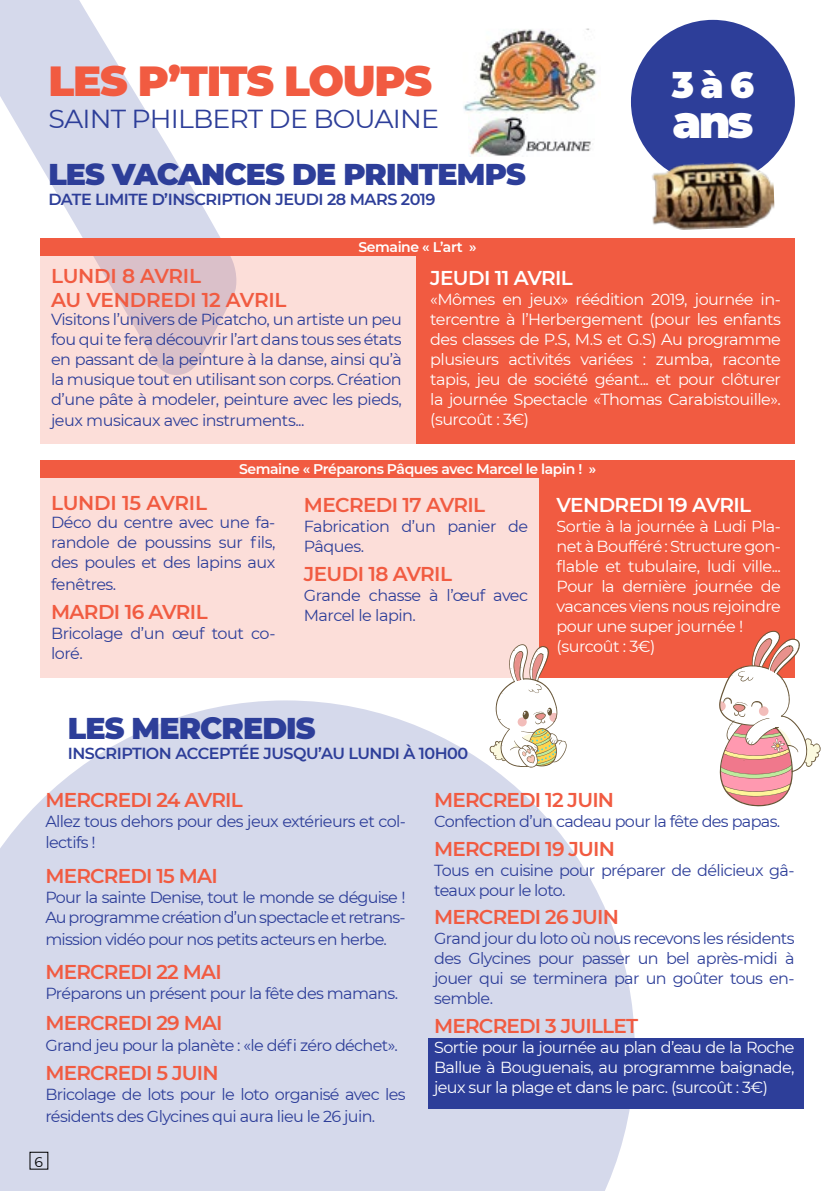
<style>
.page{position:relative;width:840px;height:1191px;background:#fff}
.page>*{position:absolute;margin:0;border:0;box-sizing:border-box;transform-origin:0 0}
.t1{font:900 45.4px "Montserrat";color:#fff}
.t2{font:900 42px "Montserrat";letter-spacing:-.03em;color:#f15b41}
.t3{font:900 36.2px "Montserrat";color:#fff}
.t4{font:900 30px "Montserrat";letter-spacing:-.03em;color:#2d3e99}
.t5{font:26px "Montserrat";letter-spacing:-.03em;color:#2d3e99}
.t6{font:600 20px "Montserrat";letter-spacing:-.04em;color:#f15b41}
.t7{font:600 20px/24px "Montserrat";letter-spacing:-.01em;color:#f15b41}
.t8{font:600 20px "Montserrat";letter-spacing:-.03em;color:#fff}
.t9{font:16px/20px "Montserrat";letter-spacing:-.04em;color:#2d3e99}
.t10{font:16px/20px "Montserrat";letter-spacing:-.03em;color:#fff;text-align:justify}
.t11{font:600 16px "Montserrat";letter-spacing:-.03em;color:#2d3e99}
.t12{font:600 14px "Montserrat";letter-spacing:-.03em;color:#fff}
.t13{font:14px "Montserrat";color:#000}
</style>
<div class="page">
<svg style="left:0;top:0;width:221px;height:238px;fill:#d5d9eb"></svg>
<div style="left:630px;top:20px;width:164px;height:164px;background:#2d3e99;border-radius:50%"></div>
<svg style="left:0;top:700px;width:634px;height:491px;background:#d9dded"></svg>
<img style="left:463px;top:29px;width:134px;height:84px">
<img style="left:469px;top:116px;width:122px;height:40px">
<div style="left:29px;top:1151px;width:19px;height:18px;border:1px solid #000"></div>
<svg style="left:40px;top:256px;width:376px;height:188px;background:#f6d9d6"></svg>
<div style="left:40px;top:477px;width:754px;height:200px;background:#fcded9"></div>
<img style="left:652px;top:161px;width:122px;height:69px">
<div style="left:428px;top:1038px;width:375px;height:70px;background:#2d3e99"></div>
<div style="left:416px;top:247px;width:378px;height:197px;background:#f15b41"></div>
<div style="left:538px;top:473px;width:256px;height:204px;background:#f15b41"></div>
<div style="left:40px;top:238px;width:754px;height:18px;background:#f15b41"></div>
<svg style="left:489px;top:644px;width:77px;height:123px"></svg>
<svg style="left:718px;top:631px;width:102px;height:175px"></svg>
<div style="left:40px;top:460px;width:754px;height:17px;background:#f15b41"></div>
<h2 class="t2" style="left:48px;top:50px;width:385px">LES P’TITS LOUPS</h2>
<h3 class="t5" style="left:48px;top:100px;width:392px">SAINT PHILBERT DE BOUAINE</h3>
<h3 class="t4" style="left:48px;top:152px;width:478px">LES VACANCES DE PRINTEMPS</h3>
<p class="t11" style="left:48px;top:188px;width:388px">DATE LIMITE D’INSCRIPTION JEUDI 28 MARS 2019</p>
<p class="t12" style="left:358px;top:237px;width:119px">Semaine « L’art »</p>
<h3 class="t3" style="left:671px;top:58px;width:84px">3 à 6</h3>
<h1 class="t1" style="left:672px;top:88px;width:82px">ans</h1>
<p class="t7" style="left:51px;top:263px;width:237px">LUNDI 8 AVRIL<br>AU VENDREDI 12 AVRIL</p>
<p class="t9" style="left:51px;top:308px;width:352px;text-align:justify">Visitons l’univers de Picatcho, un artiste un peu fou qui te fera découvrir l’art dans tous ses états en passant de la peinture à la danse, ainsi qu’à la musique tout en utilisant son corps. Création d’une pâte à modeler, peinture avec les pieds,</p>
<p class="t9" style="left:51px;top:410px;width:255px">jeux musicaux avec instruments...</p>
<p class="t8" style="left:430px;top:263px;width:144px">JEUDI 11 AVRIL</p>
<p class="t10" style="left:430px;top:288px;width:352px">«Mômes en jeux» réédition 2019, journée in&shy;tercentre à l’Herbergement (pour les enfants des classes de P.S, M.S et G.S) Au programme plusieurs activités variées : zumba, raconte tapis, jeu de société géant... et pour clôturer la journée Spectacle «Thomas Carabistouille». (surcoût : 3€)</p>
<p class="t12" style="left:239px;top:459px;width:358px">Semaine « Préparons Pâques avec Marcel le lapin ! »</p>
<p class="t7" style="left:51px;top:490px;width:157px">LUNDI 15 AVRIL</p>
<p class="t9" style="left:51px;top:512px;width:226px;text-align:justify">Déco du centre avec une fa&shy;randole de poussins sur fils, des poules et des lapins aux</p>
<p class="t9" style="left:51px;top:573px;width:67px">fenêtres.</p>
<p class="t6" style="left:51px;top:597px;width:158px">MARDI 16 AVRIL</p>
<p class="t9" style="left:51px;top:622px;width:226px">Bricolage d’un œuf tout co&shy;loré.</p>
<p class="t6" style="left:303px;top:491px;width:183px">MECREDI 17 AVRIL</p>
<p class="t9" style="left:303px;top:516px;width:226px">Fabrication d’un panier de<br>Pâques.</p>
<p class="t6" style="left:303px;top:559px;width:150px">JEUDI 18 AVRIL</p>
<p class="t9" style="left:303px;top:584px;width:226px">Grande chasse à l’œuf avec<br>Marcel le lapin.</p>
<h3 class="t4" style="left:68px;top:706px;width:249px">LES MERCREDIS</h3>
<p class="t11" style="left:68px;top:742px;width:402px">INSCRIPTION ACCEPTÉE JUSQU’AU LUNDI À 10H00</p>
<p class="t8" style="left:556px;top:491px;width:196px">VENDREDI 19 AVRIL</p>
<p class="t10" style="left:556px;top:516px;width:226px;text-align:left">Sortie à la journée à Ludi Pla&shy;net à Boufféré : Structure gon&shy;flable et tubulaire, ludi ville...<br>Pour la dernière journée de vacances viens nous rejoindre pour une super journée ! (surcoût : 3€)</p>
<p class="t6" style="left:45px;top:785px;width:199px">MERCREDI 24 AVRIL</p>
<p class="t9" style="left:45px;top:809px;width:362px;line-height:21.6px">Allez tous dehors pour des jeux extérieurs et col&shy;lectifs !</p>
<p class="t6" style="left:45px;top:861px;width:174px">MERCREDI 15 MAI</p>
<p class="t9" style="left:45px;top:886px;width:362px">Pour la sainte Denise, tout le monde se déguise !<br>Au programme création d’un spectacle et retrans-</p>
<p class="t9" style="left:45px;top:928px;width:343px">mission vidéo pour nos petits acteurs en herbe.</p>
<p class="t6" style="left:45px;top:957px;width:178px">MERCREDI 22 MAI</p>
<p class="t9" style="left:45px;top:982px;width:354px">Préparons un présent pour la fête des mamans.</p>
<p class="t6" style="left:45px;top:1008px;width:179px">MERCREDI 29 MAI</p>
<p class="t9" style="left:45px;top:1034px;width:354px">Grand jeu pour la planète : «le défi zéro déchet».</p>
<p class="t6" style="left:45px;top:1058px;width:175px">MERCREDI 5 JUIN</p>
<p class="t9" style="left:45px;top:1082px;width:362px;line-height:21.6px">Bricolage de lots pour le loto organisé avec les résidents des Glycines qui aura lieu le 26 juin.</p>
<p class="t13" style="left:35px;top:1152px;width:10px">6</p>
<p class="t6" style="left:434px;top:785px;width:181px">MERCREDI 12 JUIN</p>
<p class="t9" style="left:434px;top:810px;width:347px">Confection d’un cadeau pour la fête des papas.</p>
<p class="t6" style="left:434px;top:834px;width:182px">MERCREDI 19 JUIN</p>
<p class="t9" style="left:434px;top:859px;width:362px">Tous en cuisine pour préparer de délicieux gâ&shy;teaux pour le loto.</p>
<p class="t6" style="left:434px;top:903px;width:186px">MERCREDI 26 JUIN</p>
<p class="t9" style="left:434px;top:928px;width:362px;text-align:justify">Grand jour du loto où nous recevons les résidents des Glycines pour passer un bel après-midi à jouer qui se terminera par un goûter tous en&shy;semble.</p>
<p class="t6" style="left:434px;top:1012px;width:205px">MERCREDI 3 JUILLET</p>
<p class="t10" style="left:434px;top:1037px;width:362px">Sortie pour la journée au plan d’eau de la Roche Ballue à Bouguenais, au programme baignade, jeux sur la plage et dans le parc. (surcoût : 3€)</p>
</div>
